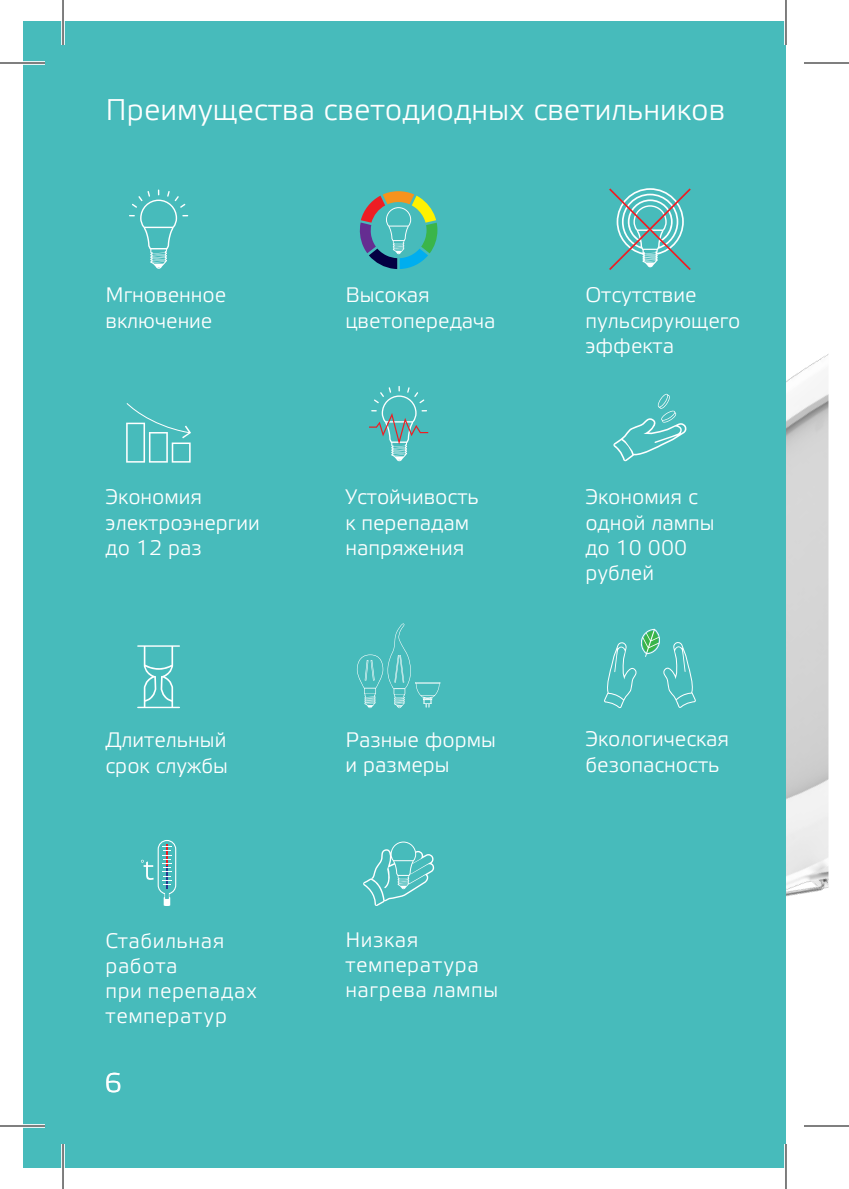
<style>
.page{position:relative;width:849px;height:1189px;background:#fff}
.page>*{position:absolute;margin:0;border:0;box-sizing:border-box;transform-origin:0 0}
.Заголовок_страницы{font:30px "Etelka Light Pro";color:#fff}
.t1{font:27px "Etelka Light Pro";color:#fff}
.Текст_выносной_white{font:21px/25.2px "Etelka Light Pro";color:#fff}
.Текст_выносной_white-2{font:21px/25.2px "Etelka Light Pro";letter-spacing:.025em;color:#fff}
</style>
<div class="page">
<div style="left:24px;top:21px;width:762px;height:1147px;background:#47bbbb"></div>
<img style="left:786px;top:354px;width:42px;height:543px">
<svg style="left:129px;top:190px;width:59px;height:79px"></svg>
<svg style="left:359px;top:191px;width:78px;height:78px"></svg>
<svg style="left:609px;top:188px;width:82px;height:82px"></svg>
<svg style="left:126px;top:403px;width:65px;height:60px"></svg>
<svg style="left:369px;top:386px;width:59px;height:75px"></svg>
<svg style="left:613px;top:393px;width:74px;height:68px"></svg>
<svg style="left:137px;top:645px;width:43px;height:63px"></svg>
<svg style="left:357px;top:623px;width:83px;height:85px"></svg>
<svg style="left:604px;top:629px;width:92px;height:79px"></svg>
<svg style="left:141px;top:840px;width:35px;height:66px"></svg>
<svg style="left:363px;top:842px;width:71px;height:64px"></svg>
<svg style="left:23px;top:61px;width:22px;height:4px"></svg>
<svg style="left:23px;top:1124px;width:22px;height:4px"></svg>
<svg style="left:61px;top:21px;width:4px;height:24px"></svg>
<svg style="left:61px;top:1144px;width:4px;height:24px"></svg>
<svg style="left:784px;top:0;width:3px;height:45px"></svg>
<svg style="left:784px;top:1144px;width:3px;height:45px"></svg>
<hr style="left:0;top:62px;width:45px;height:2px;background:#000">
<hr style="left:804px;top:62px;width:45px;height:2px;background:#000">
<hr style="left:0;top:1125px;width:45px;height:2px;background:#000">
<hr style="left:804px;top:1125px;width:45px;height:2px;background:#000">
<hr style="left:62px;top:0;width:2px;height:45px;background:#000">
<hr style="left:62px;top:1144px;width:2px;height:45px;background:#000">
<hr style="left:785px;top:0;width:1px;height:45px;background:#000">
<hr style="left:785px;top:1144px;width:1px;height:45px;background:#000">
<p class="Заголовок_страницы" style="left:106px;top:94px;width:621px">Преимущества светодиодных светильников</p>
<p class="Текст_выносной_white" style="left:106px;top:284px;width:122px">Мгновенное включение</p>
<p class="Текст_выносной_white" style="left:345px;top:284px;width:152px">Высокая цветопередача</p>
<p class="Текст_выносной_white" style="left:106px;top:486px;width:156px">Экономия электроэнергии до 12 раз</p>
<p class="Текст_выносной_white" style="left:345px;top:486px;width:135px">Устойчивость к перепадам напряжения</p>
<p class="Текст_выносной_white" style="left:585px;top:284px;width:157px">Отсутствие пульсирующего эффекта</p>
<p class="Текст_выносной_white" style="left:585px;top:486px;width:131px">Экономия с одной лампы до 10 000 рублей</p>
<p class="Текст_выносной_white" style="left:106px;top:729px;width:124px">Длительный срок службы</p>
<p class="Текст_выносной_white-2" style="left:106px;top:929px;width:153px">Стабильная работа<br>при перепадах температур</p>
<p class="t1" style="left:105px;top:1069px;width:18px">6</p>
<p class="Текст_выносной_white" style="left:345px;top:729px;width:152px">Разные формы и размеры</p>
<p class="Текст_выносной_white" style="left:585px;top:728px;width:145px">Экологическая безопасность</p>
<p class="Текст_выносной_white-2" style="left:345px;top:928px;width:154px">Низкая температура нагрева лампы</p>
</div>
